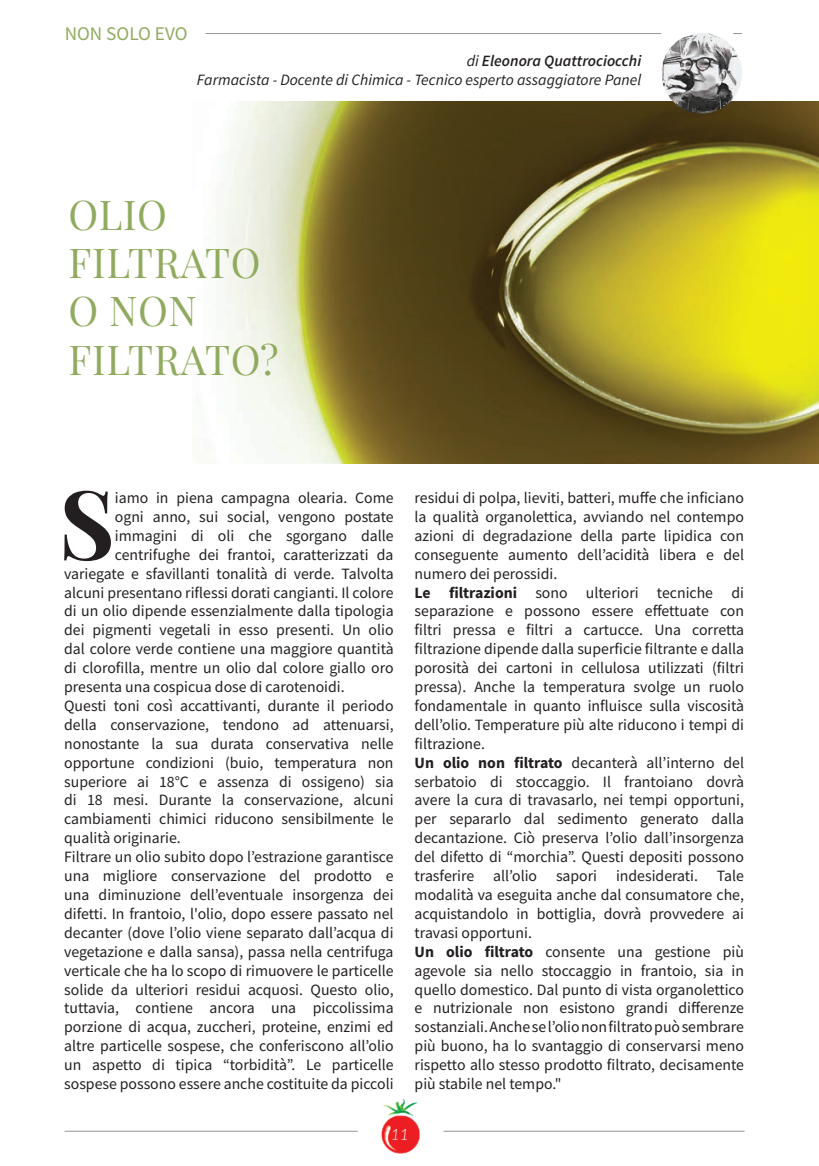
<style>
.page{position:relative;width:819px;height:1166px;background:#fff}
.page>*{position:absolute;margin:0;border:0;box-sizing:border-box;transform-origin:0 0}
.t1{font:700 95.73px "Playfair Display";color:#231f20}
.t2{font:40.25px/48.3px "Playfair Display";letter-spacing:.02em;color:#90ab5f}
.t3{font:19.25px "Source Sans Pro";color:#90ab5f}
.t4{font:15.75px/18.9px "Source Sans Pro";color:#231f20}
.t5{font:italic 15.75px/18.9px "Source Sans Pro";color:#231f20;text-align:right}
.t6{font:italic 300 15.75px "Lato";color:#fff}
.s1{font-weight:600}
.s2{font-weight:700}
</style>
<div class="page">
<img style="left:381px;top:1099px;width:39px;height:54px">
<hr style="left:64px;top:1131px;width:293px;height:1px;background:#939598">
<hr style="left:443px;top:1131px;width:301px;height:1px;background:#939598">
<img style="left:215px;top:102px;width:604px;height:362px">
<hr style="left:205px;top:33px;width:456px;height:1px;background:#939598">
<img style="left:661px;top:33px;width:81px;height:80px;border-radius:40px">
<p class="t3" style="left:65px;top:21px;width:124px">NON SOLO EVO</p>
<p class="t5" style="left:197px;top:51px;width:446px">di <span class="s1">Eleonora Quattrociocchi<br></span>Farmacista - Docente di Chimica - Tecnico esperto assaggiatore Panel</p>
<h2 class="t2" style="left:68px;top:187px;width:212px">OLIO<br>FILTRATO<br>O NON<br>FILTRATO?</h2>
<h1 class="t1" style="left:59px;top:448px;width:57px">S</h1>
<p class="t4" style="left:115px;top:488px;width:280px">iamo in piena campagna olearia. Come</p>
<p class="t4" style="left:115px;top:507px;width:280px">ogni anno, sui social, vengono postate</p>
<p class="t4" style="left:115px;top:526px;width:280px">immagini di oli che sgorgano dalle</p>
<p class="t4" style="left:115px;top:545px;width:280px">centrifughe dei frantoi, caratterizzati da</p>
<p class="t4" style="left:64px;top:564px;width:331px">variegate e sfavillanti tonalità di verde. Talvolta</p>
<p class="t4" style="left:64px;top:583px;width:331px">alcuni presentano riflessi dorati cangianti. Il colore</p>
<p class="t4" style="left:64px;top:602px;width:331px">di un olio dipende essenzialmente dalla tipologia</p>
<p class="t4" style="left:64px;top:620px;width:331px">dei pigmenti vegetali in esso presenti. Un olio</p>
<p class="t4" style="left:64px;top:639px;width:331px">dal colore verde contiene una maggiore quantità</p>
<p class="t4" style="left:64px;top:658px;width:331px">di clorofilla, mentre un olio dal colore giallo oro</p>
<p class="t4" style="left:64px;top:677px;width:282px">presenta una cospicua dose di carotenoidi.</p>
<p class="t4" style="left:64px;top:696px;width:331px">Questi toni così accattivanti, durante il periodo</p>
<p class="t4" style="left:64px;top:715px;width:331px">della conservazione, tendono ad attenuarsi,</p>
<p class="t4" style="left:64px;top:734px;width:331px">nonostante la sua durata conservativa nelle</p>
<p class="t4" style="left:64px;top:753px;width:331px">opportune condizioni (buio, temperatura non</p>
<p class="t4" style="left:64px;top:772px;width:331px">superiore ai 18°C e assenza di ossigeno) sia</p>
<p class="t4" style="left:64px;top:791px;width:331px">di 18 mesi. Durante la conservazione, alcuni</p>
<p class="t4" style="left:64px;top:809px;width:331px">cambiamenti chimici riducono sensibilmente le</p>
<p class="t4" style="left:64px;top:828px;width:118px">qualità originarie.</p>
<p class="t4" style="left:64px;top:847px;width:331px">Filtrare un olio subito dopo l’estrazione garantisce</p>
<p class="t4" style="left:64px;top:866px;width:331px">una migliore conservazione del prodotto e</p>
<p class="t4" style="left:64px;top:885px;width:331px">una diminuzione dell’eventuale insorgenza dei</p>
<p class="t4" style="left:64px;top:904px;width:331px">difetti. In frantoio, l'olio, dopo essere passato nel</p>
<p class="t4" style="left:64px;top:923px;width:331px">decanter (dove l’olio viene separato dall’acqua di</p>
<p class="t4" style="left:64px;top:942px;width:331px">vegetazione e dalla sansa), passa nella centrifuga</p>
<p class="t4" style="left:64px;top:961px;width:331px">verticale che ha lo scopo di rimuovere le particelle</p>
<p class="t4" style="left:64px;top:980px;width:331px">solide da ulteriori residui acquosi. Questo olio,</p>
<p class="t4" style="left:64px;top:998px;width:331px">tuttavia, contiene ancora una piccolissima</p>
<p class="t4" style="left:64px;top:1017px;width:331px">porzione di acqua, zuccheri, proteine, enzimi ed</p>
<p class="t4" style="left:64px;top:1036px;width:331px">altre particelle sospese, che conferiscono all’olio</p>
<p class="t4" style="left:64px;top:1055px;width:331px">un aspetto di tipica “torbidità”. Le particelle</p>
<p class="t4" style="left:64px;top:1074px;width:331px">sospese possono essere anche costituite da piccoli</p>
<p class="t4" style="left:414px;top:488px;width:331px">residui di polpa, lieviti, batteri, muffe che inficiano la qualità organolettica, avviando nel contempo azioni di degradazione della parte lipidica con conseguente aumento dell’acidità libera e del numero dei perossidi.<br><span class="s2">Le filtrazioni</span> sono ulteriori tecniche di separazione e possono essere effettuate con filtri pressa e filtri a cartucce. Una corretta filtrazione dipende dalla superficie filtrante e dalla porosità dei cartoni in cellulosa utilizzati (filtri pressa). Anche la temperatura svolge un ruolo fondamentale in quanto influisce sulla viscosità dell’olio. Temperature più alte riducono i tempi di filtrazione.<br><span class="s2">Un olio non filtrato</span> decanterà all’interno del serbatoio di stoccaggio. Il frantoiano dovrà avere la cura di travasarlo, nei tempi opportuni, per separarlo dal sedimento generato dalla decantazione. Ciò preserva l’olio dall’insorgenza del difetto di “morchia”. Questi depositi possono trasferire all’olio sapori indesiderati. Tale modalità va eseguita anche dal consumatore che, acquistandolo in bottiglia, dovrà provvedere ai travasi opportuni.<br><span class="s2">Un olio filtrato</span> consente una gestione più agevole sia nello stoccaggio in frantoio, sia in quello domestico. Dal punto di vista organolettico e nutrizionale non esistono grandi differenze sostanziali. Anche se l’olio non filtrato può sembrare più buono, ha lo svantaggio di conservarsi meno rispetto allo stesso prodotto filtrato, decisamente più stabile nel tempo."</p>
<p class="t6" style="left:391px;top:1123px;width:20px">11</p>
</div>
